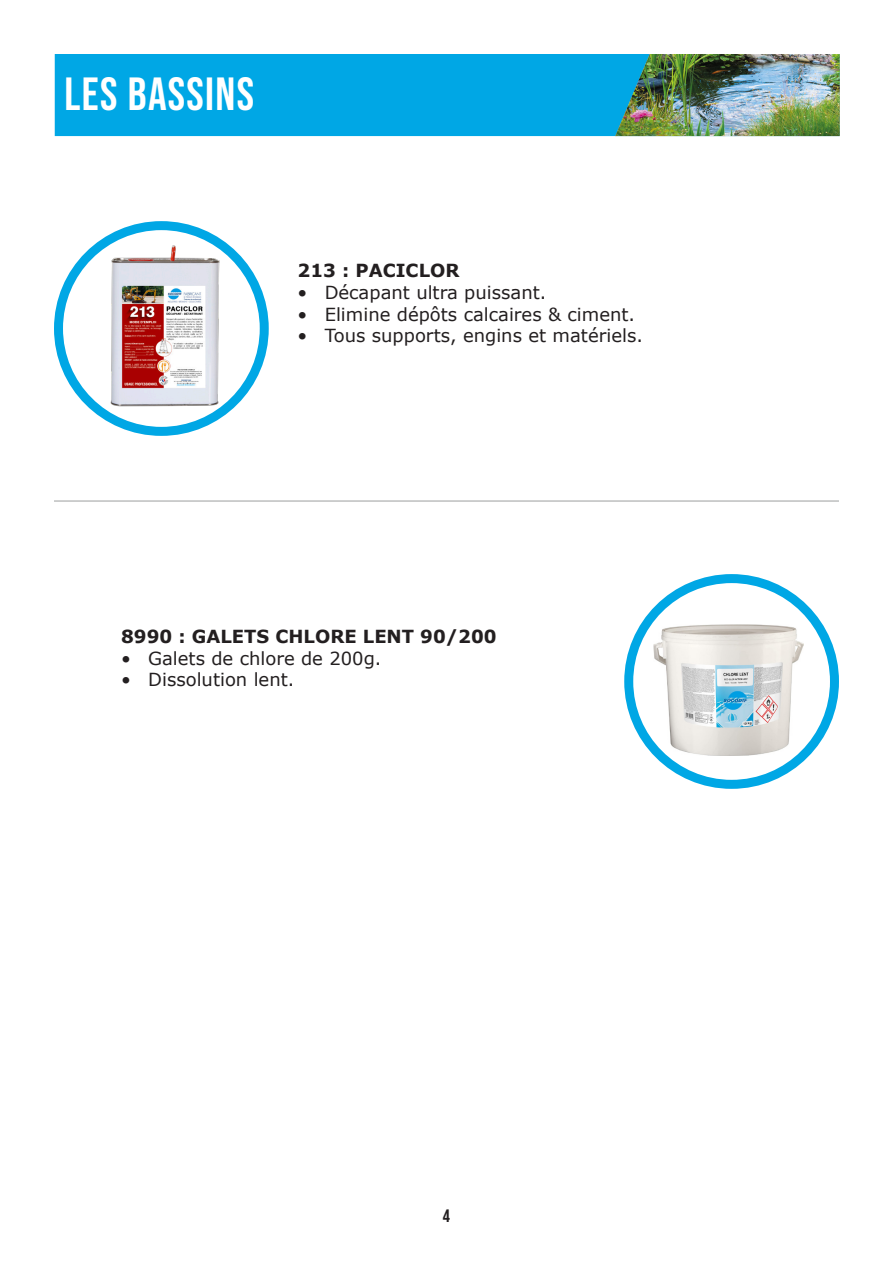
<style>
.page{position:relative;width:893px;height:1263px;background:#fff}
.page>*{position:absolute;margin:0;border:0;box-sizing:border-box;transform-origin:0 0}
.t1{font:46.5px "Bebas Neue";letter-spacing:.03em;color:#fff}
.t2{font:18px "Verdana";color:#231f20}
.t3{font:700 18px "Verdana";color:#231f20}
.t4{font:18px "Bebas Neue";color:#231f20}
</style>
<div class="page">
<div style="left:55px;top:54px;width:785px;height:82px;background:#00a7e5"></div>
<hr style="left:54px;top:500px;width:785px;height:2px;background:#bdbfbf">
<img style="left:615px;top:54px;width:225px;height:82px">
<div style="left:54px;top:221px;width:215px;height:215px;border:9px solid #00a7e5;border-radius:50%"></div>
<img style="left:70px;top:234px;width:191px;height:187px">
<img style="left:653px;top:625px;width:150px;height:131px">
<div style="left:624px;top:574px;width:215px;height:215px;border:9px solid #00a7e5;border-radius:50%"></div>
<p class="t1" style="left:65px;top:68px;width:191px">LES BASSINS</p>
<p class="t3" style="left:298px;top:258px;width:163px">213 : PACICLOR</p>
<p class="t2" style="left:298px;top:280px;width:250px">• Décapant ultra puissant.</p>
<p class="t2" style="left:298px;top:302px;width:339px">• Elimine dépôts calcaires &amp; ciment.</p>
<p class="t2" style="left:298px;top:323px;width:347px">• Tous supports, engins et matériels.</p>
<p class="t3" style="left:121px;top:624px;width:377px">8990 : GALETS CHLORE LENT 90/200</p>
<p class="t2" style="left:121px;top:646px;width:262px">• Galets de chlore de 200g.</p>
<p class="t2" style="left:121px;top:667px;width:175px">• Dissolution lent.</p>
<p class="t4" style="left:443px;top:1206px;width:9px">4</p>
</div>
